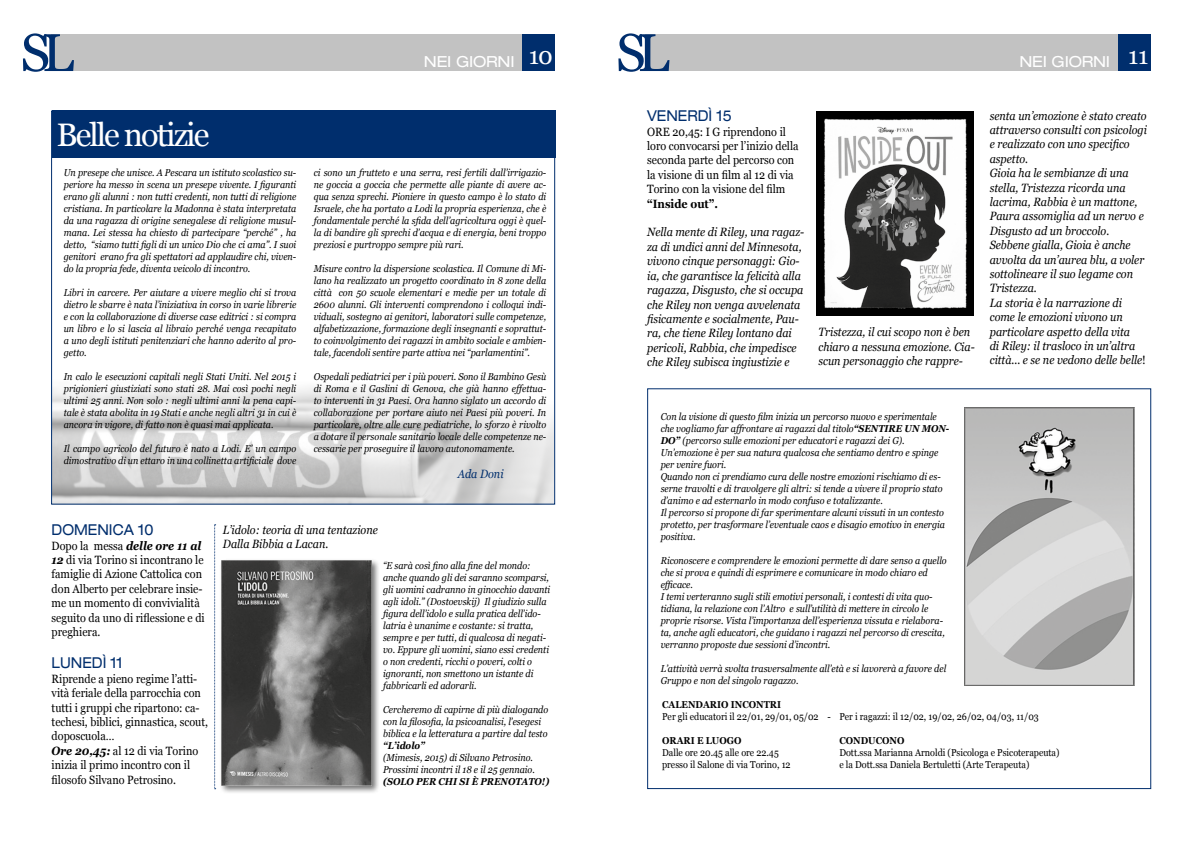
<style>
.page{position:relative;width:1191px;height:842px;background:#fff}
.page>*{position:absolute;margin:0;border:0;box-sizing:border-box;transform-origin:0 0}
.t1{font:53.1px "Georgia";color:#002e6d}
.t2{font:32.5px "Georgia";letter-spacing:-.06em;color:#fff}
.t3{font:expanded 15.3px "Helvetica Neue LT Std";letter-spacing:-.015em;color:#fff}
.t4{font:expanded 15px "Helvetica Neue LT Std";color:#002e6d;scale:.9 1}
.t5{font:italic 12px/14.4px "Georgia";color:#000;scale:.9 1}
.t6{font:12px/14.4px "Georgia";color:#000;scale:.9 1}
.t7{font:700 12px "Georgia";color:#000;scale:.9 1}
.t8{font:italic 12px "Georgia";color:#002e6d;scale:.9 1}
.t9{font:italic 10px/12px "Georgia";color:#000;scale:.9 1}
.t10{font:10px/12px "Georgia";color:#000;scale:.9 1}
.t11{font:700 10px "Georgia";color:#000;scale:.9 1}
.t12{font:italic 700 10px "Georgia";color:#000;scale:.9 1}
.s1{font-family:"Georgia";font-stretch:normal;font-size:53.1px;color:#002e6d}
.s2{font-weight:700;font-style:italic}
.s3{font-style:normal}
.s4{font-weight:700}
</style>
<div class="page">
<div style="left:51px;top:34px;width:471px;height:37px;background:#c2c2c2"></div>
<div style="left:646px;top:34px;width:472px;height:37px;background:#c2c2c2"></div>
<div style="left:522px;top:34px;width:33px;height:37px;background:#002e6d"></div>
<div style="left:1118px;top:34px;width:32px;height:37px;background:#002e6d"></div>
<img style="left:53px;top:387px;width:500px;height:116px">
<div style="left:52px;top:111px;width:503px;height:47px;background:#002e6d"></div>
<div style="left:219px;top:558px;width:161px;height:236px;background:#000;opacity:.55"></div>
<img style="left:221px;top:561px;width:150px;height:224px">
<svg style="left:214px;top:524px;width:2px;height:265px"></svg>
<img style="left:816px;top:112px;width:157px;height:204px">
<img style="left:964px;top:407px;width:170px;height:278px">
<h1 class="t1" style="left:21px;top:14px;width:55px">SL</h1>
<h3 class="t3" style="left:424px;top:52px;width:247px">NEI GIORNI <sup>10</sup> <span class="s1">SL</span></h3>
<h3 class="t3" style="left:1019px;top:52px;width:131px">NEI GIORNI <sup>11</sup></h3>
<h2 class="t2" style="left:56px;top:111px;width:154px">Belle notizie</h2>
<p class="t9" style="left:64px;top:166px;width:260px;text-align:justify">Un presepe che unisce. A Pescara un istituto scolastico su&shy;periore ha messo in scena un presepe vivente. I figuranti erano gli alunni : non tutti credenti, non tutti di religione cristiana. In particolare la Madonna è stata interpretata da una ragazza di origine senegalese di religione musul&shy;mana. Lei stessa ha chiesto di partecipare “perché” , ha detto, “siamo tutti figli di un unico Dio che ci ama”. I suoi genitori erano fra gli spettatori ad applaudire chi, viven&shy;do la propria fede, diventa veicolo di incontro.</p>
<p class="t9" style="left:64px;top:286px;width:260px;text-align:justify">Libri in carcere. Per aiutare a vivere meglio chi si trova dietro le sbarre è nata l’iniziativa in corso in varie librerie e con la collaborazione di diverse case editrici : si compra un libro e lo si lascia al libraio perché venga recapitato a uno degli istituti penitenziari che hanno aderito al pro&shy;getto.</p>
<p class="t9" style="left:64px;top:370px;width:260px;text-align:justify">In calo le esecuzioni capitali negli Stati Uniti. Nel 2015 i prigionieri giustiziati sono stati 28. Mai così pochi negli ultimi 25 anni. Non solo : negli ultimi anni la pena capi&shy;tale è stata abolita in 19 Stati e anche negli altri 31 in cui è ancora in vigore, di fatto non è quasi mai applicata.</p>
<p class="t9" style="left:64px;top:442px;width:260px">Il campo agricolo del futuro è nato a Lodi. E’ un campo dimostrativo di un ettaro in una collinetta artificiale dove</p>
<p class="t9" style="left:314px;top:166px;width:260px;text-align:justify">ci sono un frutteto e una serra, resi fertili dall’irrigazio&shy;ne goccia a goccia che permette alle piante di avere ac&shy;qua senza sprechi. Pioniere in questo campo è lo stato di Israele, che ha portato a Lodi la propria esperienza, che è fondamentale perché la sfida dell’agricoltura oggi è quel&shy;la di bandire gli sprechi d’acqua e di energia, beni troppo preziosi e purtroppo sempre più rari.</p>
<p class="t9" style="left:314px;top:262px;width:260px;text-align:justify">Misure contro la dispersione scolastica. Il Comune di Mi&shy;lano ha realizzato un progetto coordinato in 8 zone della città con 50 scuole elementari e medie per un totale di 2600 alunni. Gli interventi comprendono i colloqui indi&shy;viduali, sostegno ai genitori, laboratori sulle competenze, alfabetizzazione, formazione degli insegnanti e soprattut&shy;to coinvolgimento dei ragazzi in ambito sociale e ambien&shy;tale, facendoli sentire parte attiva nei “parlamentini”.</p>
<p class="t9" style="left:314px;top:370px;width:260px;text-align:justify">Ospedali pediatrici per i più poveri. Sono il Bambino Gesù di Roma e il Gaslini di Genova, che già hanno effettua&shy;to interventi in 31 Paesi. Ora hanno siglato un accordo di collaborazione per portare aiuto nei Paesi più poveri. In particolare, oltre alle cure pediatriche, lo sforzo è rivolto a dotare il personale sanitario locale delle competenze ne&shy;cessarie per proseguire il lavoro autonomamente.</p>
<p class="t8" style="left:458px;top:465px;width:52px">Ada Doni</p>
<h3 class="t4" style="left:52px;top:521px;width:115px">DOMENICA 10</h3>
<p class="t6" style="left:52px;top:538px;width:172px">Dopo la messa <span class="s2">delle ore 11 al<br>12</span> di via Torino si incontrano le famiglie di Azione Cattolica con don Alberto per celebrare insie&shy;me un momento di convivialità seguito da uno di riflessione e di preghiera.</p>
<h3 class="t4" style="left:52px;top:654px;width:81px">LUNEDÌ 11</h3>
<p class="t6" style="left:52px;top:671px;width:175px">Riprende a pieno regime l’atti&shy;vità feriale della parrocchia con tutti i gruppi che ripartono: ca&shy;techesi, biblici, ginnastica, scout, doposcuola…<br><span class="s2">Ore 20,45:</span> al 12 di via Torino inizia il primo incontro con il filosofo Silvano Petrosino.</p>
<p class="t5" style="left:223px;top:522px;width:174px">L’idolo: teoria di una tentazione<br>Dalla Bibbia a Lacan.</p>
<p class="t9" style="left:383px;top:559px;width:187px">“E sarà così fino alla fine del mondo: anche quando gli dei saranno scomparsi, gli uomini cadranno in ginocchio davanti agli idoli.” (Dostoevskij) Il giudizio sulla figura dell’idolo e sulla pratica dell’ido&shy;latria è unanime e costante: si tratta, sempre e per tutti, di qualcosa di negati&shy;vo. Eppure gli uomini, siano essi credenti o non credenti, ricchi o poveri, colti o ignoranti, non smettono un istante di fabbricarli ed adorarli.</p>
<p class="t9" style="left:383px;top:703px;width:185px">Cercheremo di capirne di più dialogando con la filosofia, la psicoanalisi, l’esegesi biblica e la letteratura a partire dal testo</p>
<p class="t12" style="left:383px;top:738px;width:48px">“L’idolo”</p>
<p class="t9" style="left:383px;top:751px;width:170px">(Mimesis, 2015) di Silvano Petrosino.<br>Prossimi incontri il 18 e il 25 gennaio.</p>
<p class="t12" style="left:383px;top:774px;width:186px">(SOLO PER CHI SI È PRENOTATO!)</p>
<h3 class="t4" style="left:647px;top:107px;width:95px">VENERDÌ 15</h3>
<p class="t6" style="left:647px;top:124px;width:170px">ORE 20,45: I G riprendono il loro convocarsi per l’inizio della seconda parte del percorso con la visione di un film al 12 di via<br>Torino con la visione del film</p>
<p class="t7" style="left:647px;top:194px;width:80px">“Inside out”.</p>
<p class="t5" style="left:647px;top:225px;width:176px">Nella mente di Riley, una ragaz&shy;za di undici anni del Minnesota, vivono cinque personaggi: Gio&shy;ia, che garantisce la felicità alla ragazza, Disgusto, che si occupa che Riley non venga avvelenata fisicamente e socialmente, Pau&shy;ra, che tiene Riley lontano dai pericoli, Rabbia, che impedisce che Riley subisca ingiustizie e</p>
<p class="t5" style="left:818px;top:324px;width:175px">Tristezza, il cui scopo non è ben chiaro a nessuna emozione. Cia&shy;scun personaggio che rappre-</p>
<p class="t5" style="left:989px;top:108px;width:176px">senta un’emozione è stato creato attraverso consulti con psicologi e realizzato con uno specifico aspetto.<br>Gioia ha le sembianze di una stella, Tristezza ricorda una lacrima, Rabbia è un mattone,<br>Paura assomiglia ad un nervo e<br>Disgusto ad un broccolo.<br>Sebbene gialla, Gioia è anche avvolta da un’aurea blu, a voler sottolineare il suo legame con<br>Tristezza.<br>La storia è la narrazione di come le emozioni vivono un particolare aspetto della vita<br>di Riley: il trasloco in un’altra città... e se ne vedono delle belle<span class="s3">!</span></p>
<p class="t9" style="left:660px;top:410px;width:322px">Con la visione di questo film inizia un percorso nuovo e sperimentale che vogliamo far affrontare ai ragazzi dal titolo<span class="s4">“SENTIRE UN MON-DO”</span> (percorso sulle emozioni per educatori e ragazzi dei G).<br>Un’emozione è per sua natura qualcosa che sentiamo dentro e spinge per venire fuori.<br>Quando non ci prendiamo cura delle nostre emozioni rischiamo di es&shy;serne travolti e di travolgere gli altri: si tende a vivere il proprio stato d’animo e ad esternarlo in modo confuso e totalizzante.<br>Il percorso si propone di far sperimentare alcuni vissuti in un contesto protetto, per trasformare l’eventuale caos e disagio emotivo in energia positiva.</p>
<p class="t9" style="left:660px;top:554px;width:319px">Riconoscere e comprendere le emozioni permette di dare senso a quello che si prova e quindi di esprimere e comunicare in modo chiaro ed efficace.<br>I temi verteranno sugli stili emotivi personali, i contesti di vita quo&shy;tidiana, la relazione con l’Altro e sull’utilità di mettere in circolo le proprie risorse. Vista l’importanza dell’esperienza vissuta e rielabora&shy;ta, anche agli educatori, che guidano i ragazzi nel percorso di crescita, verranno proposte due sessioni d’incontri.</p>
<p class="t9" style="left:660px;top:662px;width:319px">L’attività verrà svolta trasversalmente all’età e si lavorerà a favore del<br>Gruppo e non del singolo ragazzo.</p>
<p class="t11" style="left:662px;top:697px;width:134px">CALENDARIO INCONTRI</p>
<p class="t10" style="left:662px;top:710px;width:420px">Per gli educatori il 22/01, 29/01, 05/02 - Per i ragazzi: il 12/02, 19/02, 26/02, 04/03, 11/03</p>
<p class="t11" style="left:662px;top:733px;width:90px">ORARI E LUOGO</p>
<p class="t10" style="left:662px;top:746px;width:144px">Dalle ore 20.45 alle ore 22.45 presso il Salone di via Torino, 12</p>
<p class="t11" style="left:839px;top:733px;width:74px">CONDUCONO</p>
<p class="t10" style="left:839px;top:746px;width:246px">Dott.ssa Marianna Arnoldi (Psicologa e Psicoterapeuta) e la Dott.ssa Daniela Bertuletti (Arte Terapeuta)</p>
</div>
